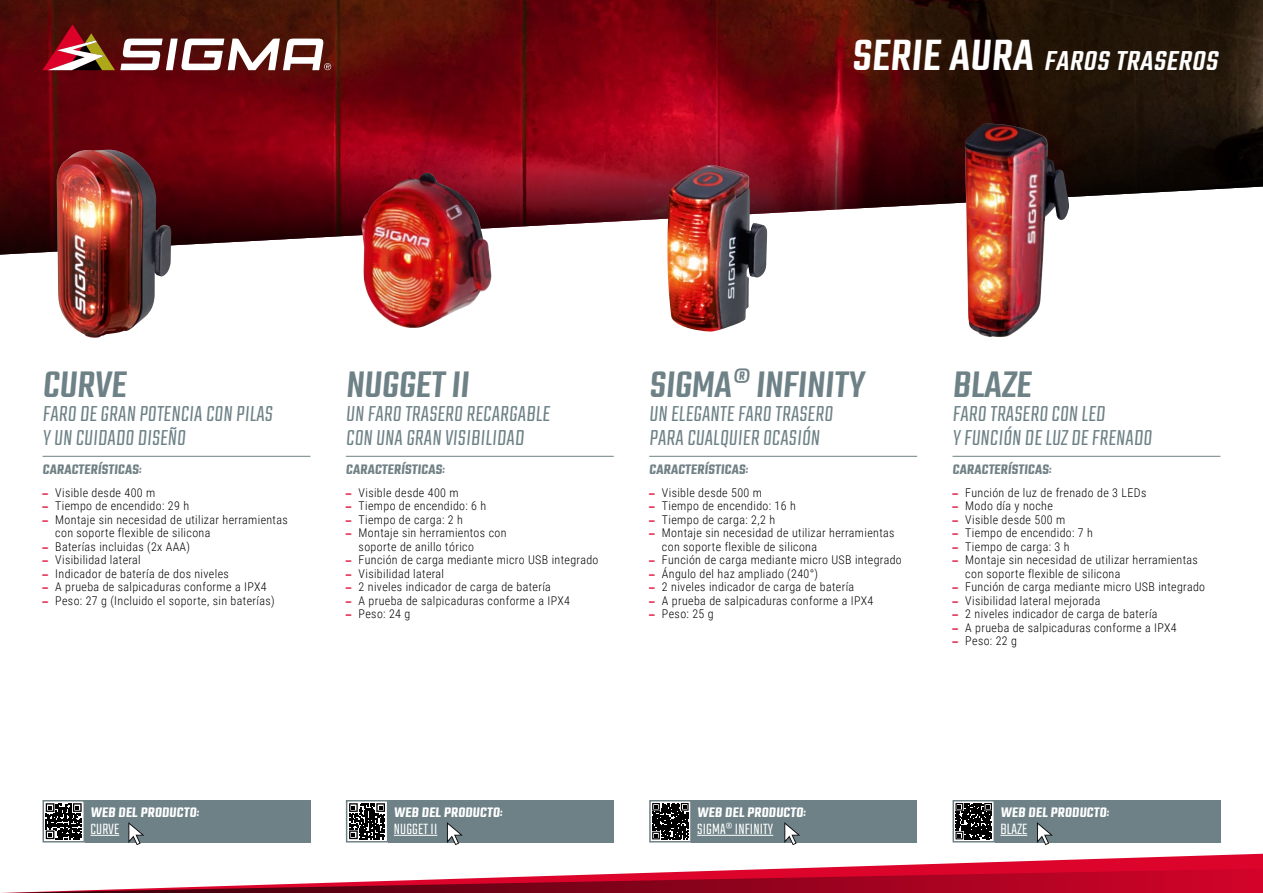
<style>
.page{position:relative;width:1263px;height:893px;background:#fff}
.page>*{position:absolute;margin:0;border:0;box-sizing:border-box;transform-origin:0 0}
.t1{font:500 40.5px "Teko";color:#6d8186}
.t2{font:italic 500 30px "Teko";color:#fff}
.t3{font:300 24px/24px "Teko";color:#6d8186}
.t4{font:300 16.5px "Teko";letter-spacing:.01em;color:#fff}
.t5{font:600 15px "Teko";letter-spacing:.01em;color:#708186}
.t6{font:600 15px "Teko";color:#fff}
.t7{font:300 12px/13.5px "Roboto Condensed";letter-spacing:.03em;color:#000}
.s1{font-style:normal;font-size:48px}
.s2{font-weight:400}
.s3{font-family:"Eurostile OT Cond";font-weight:800;color:#dd0029}
</style>
<div class="page">
<svg style="left:42px;top:837px;width:1221px;height:21px"></svg>
<svg style="left:1px;top:858px;width:1262px;height:35px"></svg>
<img style="left:0;top:0;width:1263px;height:79px">
<svg style="left:0;top:79px;width:1263px;height:176px"></svg>
<svg style="left:43px;top:24px;width:288px;height:46px"></svg>
<img style="left:57px;top:149px;width:114px;height:189px">
<img style="left:362px;top:173px;width:129px;height:155px">
<img style="left:667px;top:165px;width:100px;height:167px">
<img style="left:965px;top:124px;width:104px;height:213px">
<hr style="left:43px;top:456px;width:267px;height:1px;background:#6d8186">
<hr style="left:346px;top:456px;width:268px;height:1px;background:#6d8186">
<hr style="left:649px;top:456px;width:268px;height:1px;background:#6d8186">
<hr style="left:952px;top:456px;width:268px;height:1px;background:#6d8186">
<div style="left:995px;top:800px;width:225px;height:42px;background:#6d8186"></div>
<svg style="left:955px;top:803px;width:37px;height:36px"></svg>
<div style="left:952px;top:800px;width:43px;height:42px;border:2px solid #708186"></div>
<svg style="left:1000px;top:835px;width:27px;height:1px"></svg>
<svg style="left:1037px;top:822px;width:16px;height:23px"></svg>
<div style="left:692px;top:800px;width:225px;height:42px;background:#6d8186"></div>
<svg style="left:652px;top:803px;width:37px;height:36px"></svg>
<div style="left:649px;top:800px;width:43px;height:42px;border:2px solid #708186"></div>
<hr style="left:697px;top:835px;width:76px;height:1px;background:#fff">
<svg style="left:784px;top:822px;width:16px;height:23px"></svg>
<div style="left:388px;top:800px;width:226px;height:42px;background:#6d8186"></div>
<svg style="left:349px;top:803px;width:36px;height:36px"></svg>
<div style="left:346px;top:800px;width:42px;height:42px;border:2px solid #708186"></div>
<hr style="left:394px;top:835px;width:43px;height:1px;background:#fff">
<svg style="left:447px;top:822px;width:16px;height:23px"></svg>
<div style="left:85px;top:800px;width:225px;height:42px;background:#6d8186"></div>
<svg style="left:46px;top:803px;width:36px;height:36px"></svg>
<div style="left:43px;top:800px;width:42px;height:42px;border:2px solid #708186"></div>
<svg style="left:90px;top:835px;width:29px;height:1px"></svg>
<svg style="left:128px;top:822px;width:16px;height:23px"></svg>
<p class="t2" style="left:852px;top:44px;width:374px"><span class="s1">SERIE AURA</span> FAROS TRASEROS</p>
<p class="t1" style="left:43px;top:361px;width:90px">CURVE</p>
<p class="t3" style="left:43px;top:404px;width:234px">FARO DE GRAN POTENCIA CON PILAS<br>Y UN CUIDADO DISEÑO</p>
<p class="t5" style="left:43px;top:461px;width:102px">CARACTERÍSTICAS<span class="s2">:</span></p>
<p class="t7" style="left:43px;top:485px;width:114px"><span class="s3">–</span> Visible desde 400 m</p>
<p class="t7" style="left:43px;top:499px;width:148px"><span class="s3">–</span> Tiempo de encendido: 29 h</p>
<p class="t7" style="left:55px;top:512px;width:234px;text-indent:-13px"><span class="s3">–</span> Montaje sin necesidad de utilizar herramientas con soporte flexible de silicona</p>
<p class="t7" style="left:43px;top:539px;width:149px"><span class="s3">–</span> Baterías incluidas (2x AAA)</p>
<p class="t7" style="left:43px;top:553px;width:100px"><span class="s3">–</span> Visibilidad lateral</p>
<p class="t7" style="left:43px;top:566px;width:188px"><span class="s3">–</span> Indicador de batería de dos niveles</p>
<p class="t7" style="left:43px;top:580px;width:226px"><span class="s3">–</span> A prueba de salpicaduras conforme a IPX4</p>
<p class="t7" style="left:43px;top:593px;width:234px"><span class="s3">–</span> Peso: 27 g (Incluido el soporte, sin baterías)</p>
<p class="t1" style="left:346px;top:361px;width:129px">NUGGET II</p>
<p class="t3" style="left:346px;top:404px;width:208px">UN FARO TRASERO RECARGABLE<br>CON UNA GRAN VISIBILIDAD</p>
<p class="t5" style="left:346px;top:461px;width:102px">CARACTERÍSTICAS<span class="s2">:</span></p>
<p class="t7" style="left:346px;top:485px;width:114px"><span class="s3">–</span> Visible desde 400 m</p>
<p class="t7" style="left:346px;top:499px;width:142px"><span class="s3">–</span> Tiempo de encendido: 6 h</p>
<p class="t7" style="left:346px;top:512px;width:119px"><span class="s3">–</span> Tiempo de carga: 2 h</p>
<p class="t7" style="left:359px;top:526px;width:149px;text-indent:-13px"><span class="s3">–</span> Montaje sin herramientos con soporte de anillo tórico</p>
<p class="t7" style="left:346px;top:553px;width:254px"><span class="s3">–</span> Función de carga mediante micro USB integrado</p>
<p class="t7" style="left:346px;top:566px;width:100px"><span class="s3">–</span> Visibilidad lateral</p>
<p class="t7" style="left:346px;top:580px;width:206px"><span class="s3">–</span> 2 niveles indicador de carga de batería</p>
<p class="t7" style="left:346px;top:593px;width:226px"><span class="s3">–</span> A prueba de salpicaduras conforme a IPX4</p>
<p class="t7" style="left:346px;top:607px;width:66px"><span class="s3">–</span> Peso: 24 g</p>
<p class="t1" style="left:649px;top:361px;width:221px">SIGMA® INFINITY</p>
<p class="t3" style="left:649px;top:404px;width:188px">UN ELEGANTE FARO TRASERO<br>PARA CUALQUIER OCASIÓN</p>
<p class="t5" style="left:649px;top:461px;width:102px">CARACTERÍSTICAS<span class="s2">:</span></p>
<p class="t7" style="left:649px;top:485px;width:114px"><span class="s3">–</span> Visible desde 500 m</p>
<p class="t7" style="left:649px;top:499px;width:148px"><span class="s3">–</span> Tiempo de encendido: 16 h</p>
<p class="t7" style="left:649px;top:512px;width:127px"><span class="s3">–</span> Tiempo de carga: 2,2 h</p>
<p class="t7" style="left:662px;top:526px;width:234px;text-indent:-13px"><span class="s3">–</span> Montaje sin necesidad de utilizar herramientas con soporte flexible de silicona</p>
<p class="t7" style="left:649px;top:553px;width:254px"><span class="s3">–</span> Función de carga mediante micro USB integrado</p>
<p class="t7" style="left:649px;top:566px;width:170px"><span class="s3">–</span> Ángulo del haz ampliado (240°)</p>
<p class="t7" style="left:649px;top:580px;width:206px"><span class="s3">–</span> 2 niveles indicador de carga de batería</p>
<p class="t7" style="left:649px;top:593px;width:226px"><span class="s3">–</span> A prueba de salpicaduras conforme a IPX4</p>
<p class="t7" style="left:649px;top:607px;width:66px"><span class="s3">–</span> Peso: 25 g</p>
<p class="t1" style="left:952px;top:361px;width:85px">BLAZE</p>
<p class="t3" style="left:952px;top:404px;width:203px">FARO TRASERO CON LED<br>Y FUNCIÓN DE LUZ DE FRENADO</p>
<p class="t5" style="left:952px;top:461px;width:102px">CARACTERÍSTICAS<span class="s2">:</span></p>
<p class="t7" style="left:952px;top:485px;width:195px"><span class="s3">–</span> Función de luz de frenado de 3 LEDs</p>
<p class="t7" style="left:952px;top:499px;width:102px"><span class="s3">–</span> Modo día y noche</p>
<p class="t7" style="left:952px;top:512px;width:114px"><span class="s3">–</span> Visible desde 500 m</p>
<p class="t7" style="left:952px;top:526px;width:142px"><span class="s3">–</span> Tiempo de encendido: 7 h</p>
<p class="t7" style="left:952px;top:539px;width:119px"><span class="s3">–</span> Tiempo de carga: 3 h</p>
<p class="t7" style="left:965px;top:553px;width:234px;text-indent:-13px"><span class="s3">–</span> Montaje sin necesidad de utilizar herramientas con soporte flexible de silicona</p>
<p class="t7" style="left:952px;top:580px;width:254px"><span class="s3">–</span> Función de carga mediante micro USB integrado</p>
<p class="t7" style="left:952px;top:593px;width:149px"><span class="s3">–</span> Visibilidad lateral mejorada</p>
<p class="t7" style="left:952px;top:607px;width:206px"><span class="s3">–</span> 2 niveles indicador de carga de batería</p>
<p class="t7" style="left:952px;top:620px;width:226px"><span class="s3">–</span> A prueba de salpicaduras conforme a IPX4</p>
<p class="t7" style="left:952px;top:634px;width:66px"><span class="s3">–</span> Peso: 22 g</p>
<p class="t6" style="left:90px;top:804px;width:112px">WEB DEL PRODUCTO<span class="s2">:</span></p>
<p class="t4" style="left:90px;top:820px;width:30px">CURVE</p>
<p class="t6" style="left:394px;top:804px;width:112px">WEB DEL PRODUCTO<span class="s2">:</span></p>
<p class="t4" style="left:394px;top:820px;width:45px">NUGGET II</p>
<p class="t6" style="left:697px;top:804px;width:112px">WEB DEL PRODUCTO<span class="s2">:</span></p>
<p class="t4" style="left:697px;top:820px;width:78px">SIGMA® INFINITY</p>
<p class="t6" style="left:1000px;top:804px;width:112px">WEB DEL PRODUCTO<span class="s2">:</span></p>
<p class="t4" style="left:1000px;top:820px;width:28px">BLAZE</p>
</div>
